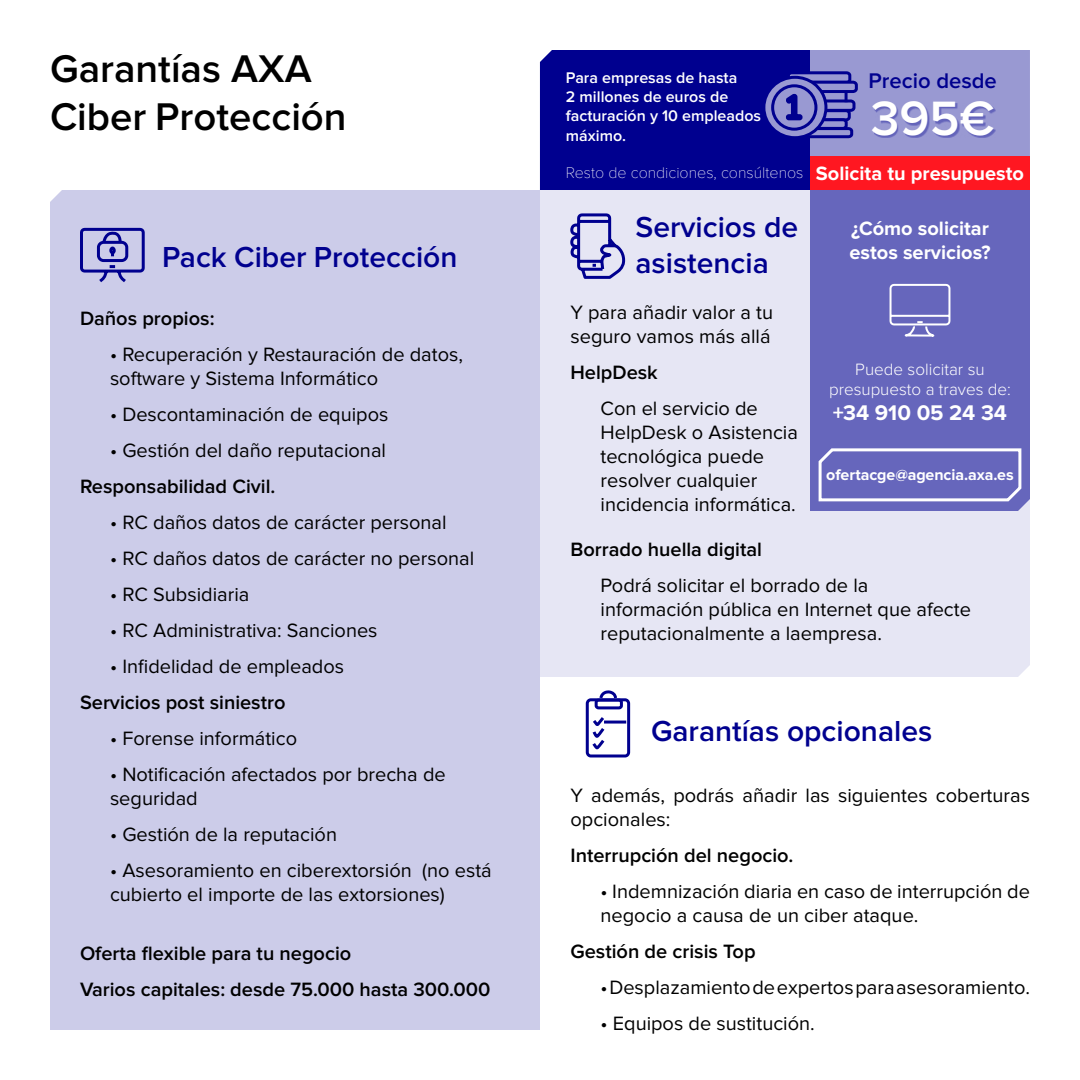
<style>
.page{position:relative;width:1080px;height:1080px;background:#fff}
.page>*{position:absolute;margin:0;border:0;box-sizing:border-box;transform-origin:0 0}
.t1{font:600 50px "Proxima Nova";color:#fff}
.t2{font:600 40px/48px "Proxima Nova";color:#000}
.t3{font:600 30px/36px "Proxima Nova";color:#00008f}
.t4{font:700 22px "Proxima Nova";letter-spacing:-.005em;color:#fff}
.t5{font:600 22px "Proxima Nova";color:#00008f}
.t6{font:20px/24px "Proxima Nova";color:#000}
.t7{font:600 20px/36px "Proxima Nova";color:#000}
.t8{font:700 20px/24px "Proxima Nova";color:#fff}
.t9{font:300 17px/20.4px "Proxima Nova";color:#fff;text-align:center}
.t10{font:600 16px/19.2px "Proxima Nova";color:#fff}
.t11{font:100 16px "Proxima Nova";color:#fff}
.t12{font:700 16px "Proxima Nova";letter-spacing:-.005em;color:#fff}
</style>
<div class="page">
<div style="left:540px;top:190px;width:490px;height:487px;background:#e6e6f4"></div>
<div style="left:50px;top:190px;width:490px;height:840px;background:#cccce9"></div>
<svg style="left:78px;top:226px;width:68px;height:59px;background:#9696d1"></svg>
<svg style="left:567px;top:212px;width:60px;height:94px;background:#babae0"></svg>
<svg style="left:585px;top:690px;width:46px;height:68px"></svg>
<div style="left:810px;top:190px;width:220px;height:321px;background:#6666bc"></div>
<svg style="left:817px;top:446px;width:206px;height:57px;background:#7878c4"></svg>
<svg style="left:889px;top:283px;width:62px;height:55px;background:#8181c7"></svg>
<svg style="left:540px;top:50px;width:490px;height:140px;background:#4f3699"></svg>
<h2 class="t2" style="left:50px;top:46px;width:298px">Garantías AXA<br>Ciber Protección</h2>
<h3 class="t3" style="left:162px;top:240px;width:297px">Pack Ciber Protección</h3>
<p class="t7" style="left:80px;top:301px;width:136px">Daños propios:</p>
<p class="t6" style="left:110px;top:343px;width:355px">• Recuperación y Restauración de datos, software y Sistema Informático</p>
<p class="t6" style="left:110px;top:403px;width:280px">• Descontaminación de equipos</p>
<p class="t6" style="left:110px;top:439px;width:278px">• Gestión del daño reputacional</p>
<p class="t7" style="left:80px;top:469px;width:197px">Responsabilidad Civil.</p>
<p class="t6" style="left:110px;top:511px;width:338px">• RC daños datos de carácter personal</p>
<p class="t6" style="left:110px;top:547px;width:366px">• RC daños datos de carácter no personal</p>
<p class="t6" style="left:110px;top:583px;width:141px">• RC Subsidiaria</p>
<p class="t6" style="left:110px;top:619px;width:269px">• RC Administrativa: Sanciones</p>
<p class="t6" style="left:110px;top:655px;width:236px">• Infidelidad de empleados</p>
<p class="t7" style="left:80px;top:685px;width:207px">Servicios post siniestro</p>
<p class="t6" style="left:110px;top:727px;width:189px">• Forense informático</p>
<p class="t6" style="left:110px;top:763px;width:337px">• Notificación afectados por brecha de seguridad</p>
<p class="t6" style="left:110px;top:823px;width:229px">• Gestión de la reputación</p>
<p class="t6" style="left:110px;top:859px;width:383px">• Asesoramiento en ciberextorsión (no está cubierto el importe de las extorsiones)</p>
<p class="t7" style="left:80px;top:936px;width:412px">Oferta flexible para tu negocio<br>Varios capitales: desde 75.000 hasta 300.000</p>
<p class="t10" style="left:566px;top:69px;width:197px">Para empresas de hasta<br>2 millones de euros de facturación y 10 empleados máximo.</p>
<p class="t11" style="left:566px;top:165px;width:239px">Resto de condiciones, consúltenos</p>
<h3 class="t3" style="left:636px;top:210px;width:164px">Servicios de asistencia</h3>
<p class="t6" style="left:571px;top:302px;width:204px">Y para añadir valor a tu seguro vamos más allá</p>
<p class="t7" style="left:571px;top:356px;width:89px">HelpDesk</p>
<p class="t6" style="left:601px;top:398px;width:199px">Con el servicio de<br>HelpDesk o Asistencia tecnológica puede resolver cualquier incidencia informática.</p>
<p class="t5" style="left:869px;top:70px;width:130px">Precio desde</p>
<h1 class="t1" style="left:871px;top:96px;width:125px">395€</h1>
<p class="t8" style="left:816px;top:162px;width:210px">Solicita tu presupuesto</p>
<p class="t8" style="left:850px;top:217px;width:142px">¿Cómo solicitar estos servicios?</p>
<p class="t9" style="left:829px;top:359px;width:183px">Puede solicitar su presupuesto a traves de:</p>
<p class="t4" style="left:833px;top:403px;width:176px">+34 910 05 24 34</p>
<p class="t12" style="left:826px;top:468px;width:189px">ofertacge@agencia.axa.es</p>
<p class="t7" style="left:571px;top:532px;width:193px">Borrado huella digital</p>
<p class="t6" style="left:601px;top:574px;width:372px">Podrá solicitar el borrado de la información pública en Internet que afecte reputacionalmente a laempresa.</p>
<h3 class="t3" style="left:651px;top:714px;width:283px">Garantías opcionales</h3>
<p class="t6" style="left:571px;top:784px;width:461px">Y además, podrás añadir las siguientes coberturas opcionales:</p>
<p class="t7" style="left:571px;top:838px;width:225px">Interrupción del negocio.</p>
<p class="t6" style="left:601px;top:880px;width:431px">• Indemnización diaria en caso de interrupción de negocio a causa de un ciber ataque.</p>
<p class="t7" style="left:571px;top:934px;width:187px">Gestión de crisis Top</p>
<p class="t6" style="left:601px;top:976px;width:431px">• Desplazamiento de expertos para asesoramiento.</p>
<p class="t6" style="left:601px;top:1012px;width:216px">• Equipos de sustitución.</p>
</div>
